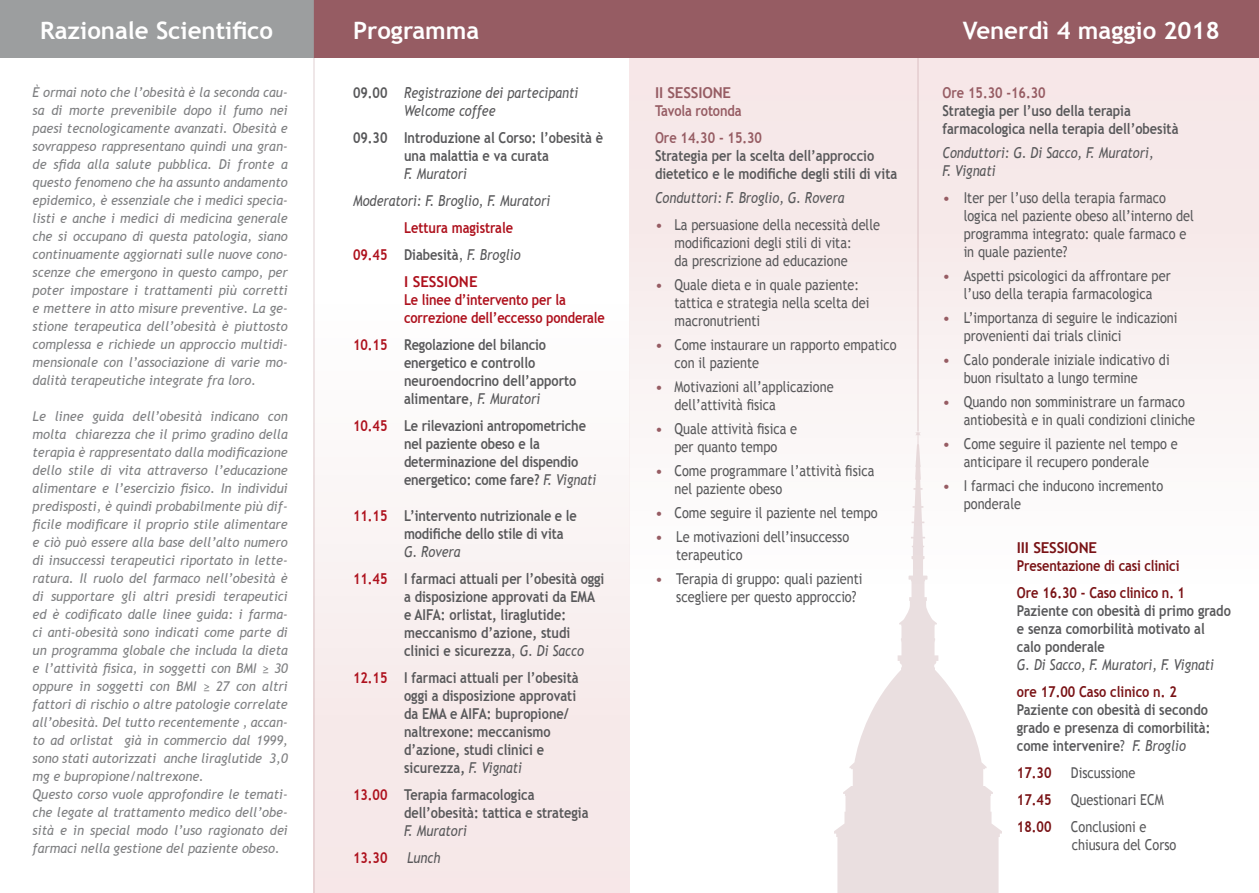
<style>
.page{position:relative;width:1259px;height:893px;background:#fff}
.page>*{position:absolute;margin:0;border:0;box-sizing:border-box;transform-origin:0 0}
.t1{font:700 24px "Trebuchet MS";color:#fff}
.t2{font:15px/18px "Trebuchet MS";color:#58585a;scale:.85 1}
.t3{font:700 15px/18px "Trebuchet MS";color:#58585a;scale:.85 1}
.t4{font:italic 15px/18px "Trebuchet MS";color:#58585a;scale:.85 1}
.t5{font:700 15px/18px "Trebuchet MS";letter-spacing:-.01em;color:#ae111d;scale:.85 1}
.t6{font:700 15px "Trebuchet MS";letter-spacing:-.01em;color:#791215;scale:.85 1}
.t7{font:700 15px/18px "Trebuchet MS";letter-spacing:-.01em;color:#791215}
.t8{font:700 15px "Trebuchet MS";letter-spacing:-.01em;color:#965c63;scale:.85 1}
.t9{font:700 15px/18px "Trebuchet MS";letter-spacing:-.01em;color:#965c63}
.t10{font:700 15px "Trebuchet MS";letter-spacing:-.01em;color:#ae111d}
.t11{font:italic 13.5px/18px "Trebuchet MS";color:#7e7f81;text-align:justify;scale:.95 1}
.s1{font-weight:700;font-style:normal}
.s2{color:#ae111d}
.s3{font-weight:400}
.s4{font-weight:400;font-style:italic}
.s5{color:#965c63}
</style>
<div class="page">
<div style="left:629px;top:57px;width:630px;height:557px;background:linear-gradient(to bottom,#f4e3e4,#feffff)"></div>
<div style="left:313px;top:268px;width:316px;height:625px;background:linear-gradient(to right,#f9f2f2,#f9f2f2)"></div>
<div style="left:0;top:0;width:313px;height:57px;background:#9c9e9f"></div>
<div style="left:315px;top:0;width:944px;height:57px;background:#965c63"></div>
<svg style="left:834px;top:431px;width:168px;height:462px"></svg>
<hr style="left:917px;top:0;width:1px;height:431px;background:#965c63">
<hr style="left:313px;top:0;width:2px;height:893px;background:#965c63">
<h1 class="t1" style="left:40px;top:15px;width:235px">Razionale Scientifico</h1>
<p class="t11" style="left:33px;top:83px;width:270px">È ormai noto che l’obesità è la seconda cau&shy;sa di morte prevenibile dopo il fumo nei paesi tecnologicamente avanzati. Obesità e sovrappeso rappresentano quindi una gran&shy;de sfida alla salute pubblica. Di fronte a questo fenomeno che ha assunto andamento epidemico, è essenziale che i medici specia&shy;listi e anche i medici di medicina generale che si occupano di questa patologia, siano continuamente aggiornati sulle nuove cono&shy;scenze che emergono in questo campo, per poter impostare i trattamenti più corretti e mettere in atto misure preventive. La ge&shy;stione terapeutica dell’obesità è piuttosto complessa e richiede un approccio multidi&shy;mensionale con l’associazione di varie mo&shy;dalità terapeutiche integrate fra loro.</p>
<p class="t11" style="left:33px;top:407px;width:270px;text-align:left">Le linee guida dell’obesità indicano con molta chiarezza che il primo gradino della terapia è rappresentato dalla modificazione dello stile di vita attraverso l’educazione alimentare e l’esercizio fisico. In individui predisposti, è quindi probabilmente più dif&shy;ficile modificare il proprio stile alimentare e ciò può essere alla base dell’alto numero di insuccessi terapeutici riportato in lette&shy;ratura. Il ruolo del farmaco nell’obesità è di supportare gli altri presidi terapeutici ed è codificato dalle linee guida: i farma&shy;ci anti-obesità sono indicati come parte di un programma globale che includa la dieta e l’attività fisica, in soggetti con BMI ≥ 30 oppure in soggetti con BMI ≥ 27 con altri fattori di rischio o altre patologie correlate all’obesità. Del tutto recentemente , accan&shy;to ad orlistat già in commercio dal 1999, sono stati autorizzati anche liraglutide 3,0 mg e bupropione/naltrexone.<br>Questo corso vuole approfondire le temati&shy;che legate al trattamento medico dell’obe&shy;sità e in special modo l’uso ragionato dei farmaci nella gestione del paziente obeso.</p>
<h1 class="t1" style="left:353px;top:15px;width:128px">Programma</h1>
<h1 class="t1" style="left:962px;top:15px;width:258px">Venerdì 4 maggio 2018</h1>
<p class="t4" style="left:404px;top:84px;width:207px;text-indent:-51px"><span class="s1">09.00</span> Registrazione dei partecipanti<br>Welcome coffee</p>
<p class="t3" style="left:353px;top:129px;width:296px;text-align:center">09.30 I ntroduzione al Corso: l’obesità è una malattia e va curata</p>
<p class="t4" style="left:353px;top:160px;width:234px;line-height:27px;text-indent:51px">F. Muratori<br>Moderatori: F. Broglio, F. Muratori</p>
<p class="t5" style="left:404px;top:219px;width:130px">Lettura magistrale</p>
<p class="t3" style="left:353px;top:246px;width:199px"><span class="s2">09.45</span> Diabesità<span class="s3">,</span> <span class="s4">F. Broglio</span></p>
<p class="t10" style="left:404px;top:272px;width:75px">I Sessione</p>
<p class="t5" style="left:404px;top:291px;width:238px">Le linee d’intervento per la correzione dell’eccesso ponderale</p>
<p class="t3" style="left:404px;top:336px;width:204px;text-indent:-51px"><span class="s2">10.15</span> Regolazione del bilancio energetico e controllo neuroendocrino dell’apporto alimentare<span class="s3">,</span> <span class="s4">F. Muratori</span></p>
<p class="t3" style="left:404px;top:417px;width:228px;text-indent:-51px"><span class="s2">10.45</span> Le rilevazioni antropometriche nel paziente obeso e la determinazione del dispendio energetico: come fare? <span class="s4">F. Vignati</span></p>
<p class="t3" style="left:404px;top:507px;width:205px;text-indent:-51px"><span class="s2">11.15</span> L’intervento nutrizionale e le modifiche dello stile di vita</p>
<p class="t3" style="left:353px;top:538px;width:297px;line-height:27px;text-indent:51px"><span class="s4">G. Rovera<br></span><span class="s2">11.45</span> I farmaci attuali per l’obesità oggi</p>
<p class="t3" style="left:404px;top:588px;width:213px">a disposizione approvati da EMA e AI FA: orlistat, liraglutide: meccanismo d’azione, studi clinici e sicurezza<span class="s3">,</span> <span class="s4">G. Di Sacco</span></p>
<p class="t3" style="left:404px;top:669px;width:207px;text-indent:-51px"><span class="s2">12.15</span> I farmaci attuali per l’obesità oggi a disposizione approvati da EMA</p>
<p class="t3" style="left:404px;top:705px;width:195px;text-indent:46px">e AI FA: bupropione/ naltrexone: meccanismo d’azione, studi clinici e sicurezza, <span class="s4">F. Vignati</span></p>
<p class="t3" style="left:404px;top:786px;width:218px;text-indent:-51px"><span class="s2">13.00</span> Terapia farmacologica dell’obesità: tattica e strategia</p>
<p class="t4" style="left:404px;top:822px;width:76px">F. Muratori</p>
<p class="t5" style="left:353px;top:849px;width:42px">13.30</p>
<p class="t4" style="left:407px;top:849px;width:41px">Lunch</p>
<p class="t9" style="left:655px;top:84px;width:88px">II Sessione<br>Tavola rotonda</p>
<p class="t8" style="left:655px;top:128px;width:127px">Ore 14.30 - 15.30</p>
<p class="t3" style="left:655px;top:147px;width:286px">Strategia per la scelta dell’approccio dietetico e le modifiche degli stili di vita</p>
<p class="t4" style="left:655px;top:189px;width:224px">Conduttori: F. Broglio, G. Rovera</p>
<p class="t2" style="left:674px;top:216px;width:243px;text-indent:-19px"><span class="s5">•</span> La persuasione della necessità delle modificazioni degli stili di vita:<br>da prescrizione ad educazione</p>
<p class="t2" style="left:674px;top:276px;width:231px;text-indent:-19px"><span class="s5">•</span> Quale dieta e in quale paziente: tattica e strategia nella scelta dei macronutrienti</p>
<p class="t2" style="left:674px;top:336px;width:263px;text-indent:-19px"><span class="s5">•</span> Come instaurare un rapporto empatico con il paziente</p>
<p class="t2" style="left:674px;top:378px;width:189px;text-indent:-19px"><span class="s5">•</span> Motivazioni all’applicazione dell’attività fisica</p>
<p class="t2" style="left:655px;top:420px;width:169px;text-align:center"><span class="s5">•</span> Quale attività fisica e per quanto tempo</p>
<p class="t2" style="left:674px;top:462px;width:237px;text-indent:-19px"><span class="s5">•</span> Come programmare l’attività fisica nel paziente obeso</p>
<p class="t2" style="left:655px;top:504px;width:263px"><span class="s5">•</span> Come seguire il paziente nel tempo</p>
<p class="t2" style="left:676px;top:528px;width:205px;text-indent:-21px"><span class="s5">•</span> Le motivazioni dell’insuccesso terapeutico</p>
<p class="t2" style="left:676px;top:570px;width:221px;text-indent:-21px"><span class="s5">•</span> Terapia di gruppo: quali pazienti scegliere per questo approccio?</p>
<p class="t8" style="left:942px;top:83px;width:123px">Ore 15.30 -16.30</p>
<p class="t3" style="left:942px;top:102px;width:279px">Strategia per l’uso della terapia farmacologica nella terapia dell’obesità</p>
<p class="t4" style="left:942px;top:144px;width:250px">Conduttori: G. Di Sacco, F. Muratori,<br>F. Vignati</p>
<p class="t2" style="left:963px;top:189px;width:272px;text-indent:-21px"><span class="s5">•</span> Iter per l’uso della terapia farmaco logica nel paziente obeso all’interno del programma integrato: quale farmaco e in quale paziente?</p>
<p class="t2" style="left:942px;top:267px;width:270px;text-align:center"><span class="s5">•</span> Aspetti psicologici da affrontare per l’uso della terapia farmacologica</p>
<p class="t2" style="left:963px;top:309px;width:253px;text-indent:-21px"><span class="s5">•</span> L’importanza di seguire le indicazioni provenienti dai trials clinici</p>
<p class="t2" style="left:963px;top:351px;width:244px;text-indent:-21px"><span class="s5">•</span> Calo ponderale iniziale indicativo di buon risultato a lungo termine</p>
<p class="t2" style="left:963px;top:393px;width:274px;text-indent:-21px"><span class="s5">•</span> Quando non somministrare un farmaco antiobesità e in quali condizioni cliniche</p>
<p class="t2" style="left:942px;top:435px;width:278px;text-align:center"><span class="s5">•</span> Come seguire il paziente nel tempo e anticipare il recupero ponderale</p>
<p class="t2" style="left:963px;top:477px;width:236px;text-indent:-21px"><span class="s5">•</span> I farmaci che inducono incremento ponderale</p>
<p class="t7" style="left:1017px;top:539px;width:164px">III Sessione<br>Presentazione di casi clinici</p>
<p class="t6" style="left:1017px;top:583px;width:199px">Ore 16.30 - Caso clinico n. 1</p>
<p class="t3" style="left:1017px;top:602px;width:253px">Paziente con obesità di primo grado e senza comorbilità motivato al calo ponderale</p>
<p class="t4" style="left:1017px;top:656px;width:234px">G. Di Sacco, F. Muratori, F. Vignati</p>
<p class="t6" style="left:1017px;top:682px;width:190px">ore 17.00 Caso clinico n. 2</p>
<p class="t3" style="left:1017px;top:701px;width:229px">Paziente con obesità di secondo grado e presenza di comorbilità: come intervenire<span class="s3">?</span> <span class="s4">F. Broglio</span></p>
<p class="t6" style="left:1017px;top:763px;width:42px">17.30</p>
<p class="t2" style="left:1071px;top:764px;width:78px">Discussione</p>
<p class="t6" style="left:1017px;top:790px;width:42px">17.45</p>
<p class="t2" style="left:1071px;top:791px;width:111px">Questionari ECM</p>
<p class="t6" style="left:1017px;top:817px;width:42px">18.00</p>
<p class="t2" style="left:1071px;top:818px;width:126px">Conclusioni e chiusura del Corso</p>
</div>
